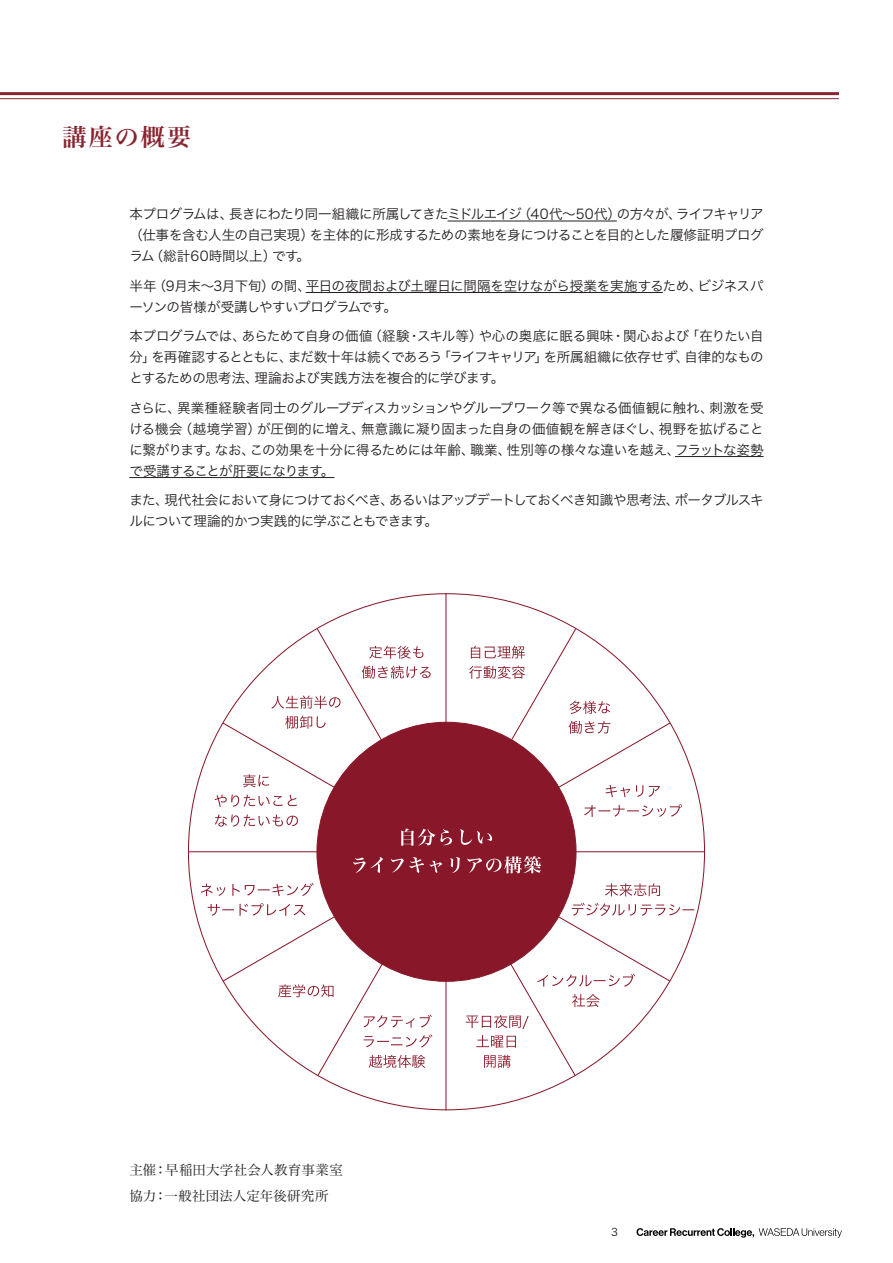
<style>
.page{position:relative;width:893px;height:1263px;background:#fff}
.page>*{position:absolute;margin:0;border:0;box-sizing:border-box;transform-origin:0 0}
.見出しの文字{font:24px "Hira Min Pro W6";letter-spacing:.09em;color:#882430}
.本文_一般{font:13.5px/21px "Hira Kaku Pro W3";letter-spacing:-.035em;color:#231f20;text-align:justify}
.講師_本文{font:13.5px "Hira Min Pro W3";letter-spacing:.015em;color:#231f20}
.t1{font:10.5px "Hira Kaku Pro W3";color:#231f20}
</style>
<div class="page">
<svg style="left:636px;top:1228px;width:206px;height:9px"></svg>
<hr style="left:447px;top:221px;width:170px;height:1px;background:#231f20">
<hr style="left:306px;top:292px;width:357px;height:1px;background:#231f20">
<hr style="left:675px;top:456px;width:89px;height:1px;background:#231f20">
<hr style="left:129px;top:477px;width:205px;height:1px;background:#231f20">
<hr style="left:445px;top:593px;width:1px;height:517px;background:#881829">
<hr style="left:188px;top:851px;width:516px;height:1px;background:#881829">
<svg style="left:316px;top:627px;width:261px;height:450px"></svg>
<svg style="left:222px;top:722px;width:449px;height:260px"></svg>
<div style="left:317px;top:722px;width:259px;height:259px;background:#881829;border-radius:50%"></div>
<svg style="left:353px;top:828px;width:188px;height:45px"></svg>
<svg style="left:271px;top:695px;width:70px;height:34px"></svg>
<svg style="left:278px;top:984px;width:56px;height:13px"></svg>
<svg style="left:215px;top:774px;width:83px;height:53px"></svg>
<svg style="left:201px;top:883px;width:113px;height:33px"></svg>
<svg style="left:568px;top:700px;width:42px;height:34px"></svg>
<svg style="left:572px;top:883px;width:122px;height:33px"></svg>
<svg style="left:584px;top:785px;width:98px;height:32px"></svg>
<svg style="left:537px;top:974px;width:98px;height:33px"></svg>
<svg style="left:469px;top:646px;width:56px;height:33px"></svg>
<svg style="left:466px;top:1015px;width:63px;height:53px"></svg>
<svg style="left:362px;top:646px;width:69px;height:33px"></svg>
<svg style="left:364px;top:1014px;width:68px;height:54px"></svg>
<hr style="left:0;top:98px;width:839px;height:1px;background:#882430">
<hr style="left:0;top:92px;width:839px;height:3px;background:#882430">
<p class="見出しの文字" style="left:63px;top:115px;width:130px">講座の概要</p>
<p class="本文_一般" style="left:129px;top:202px;width:636px">本プログラムは、長きにわたり同一組織に所属してきたミドルエイジ（40代～50代）の方々が、ライフキャリア（仕事を含む人生の自己実現）を主体的に形成するための素地を身につけることを目的とした履修証明プログラム（総計60時間以上）です。</p>
<p class="本文_一般" style="left:129px;top:274px;width:636px">半年（9月末～3月下旬）の間、平日の夜間および土曜日に間隔を空けながら授業を実施するため、ビジネスパーソンの皆様が受講しやすいプログラムです。</p>
<p class="本文_一般" style="left:129px;top:325px;width:636px">本プログラムでは、あらためて自身の価値（経験・スキル等）や心の奥底に眠る興味・関心および「在りたい自分」を再確認するとともに、まだ数十年は続くであろう「ライフキャリア」を所属組織に依存せず、自律的なものとするための思考法、理論および実践方法を複合的に学びます。</p>
<p class="本文_一般" style="left:129px;top:396px;width:636px">さらに、異業種経験者同士のグループディスカッションやグループワーク等で異なる価値観に触れ、刺激を受ける機会（越境学習）が圧倒的に増え、無意識に凝り固まった自身の価値観を解きほぐし、視野を拡げることに繋がります。なお、この効果を十分に得るためには年齢、職業、性別等の様々な違いを越え、フラットな姿勢で受講することが肝要になります。</p>
<p class="本文_一般" style="left:129px;top:489px;width:636px">また、現代社会において身につけておくべき、あるいはアップデートしておくべき知識や思考法、ポータブルスキルについて理論的かつ実践的に学ぶこともできます。</p>
<p class="講師_本文" style="left:129px;top:1159px;width:215px">主催：早稲田大学社会人教育事業室</p>
<p class="講師_本文" style="left:129px;top:1184px;width:201px">協力：一般社団法人定年後研究所</p>
<p class="t1" style="left:611px;top:1223px;width:8px">3</p>
</div>
